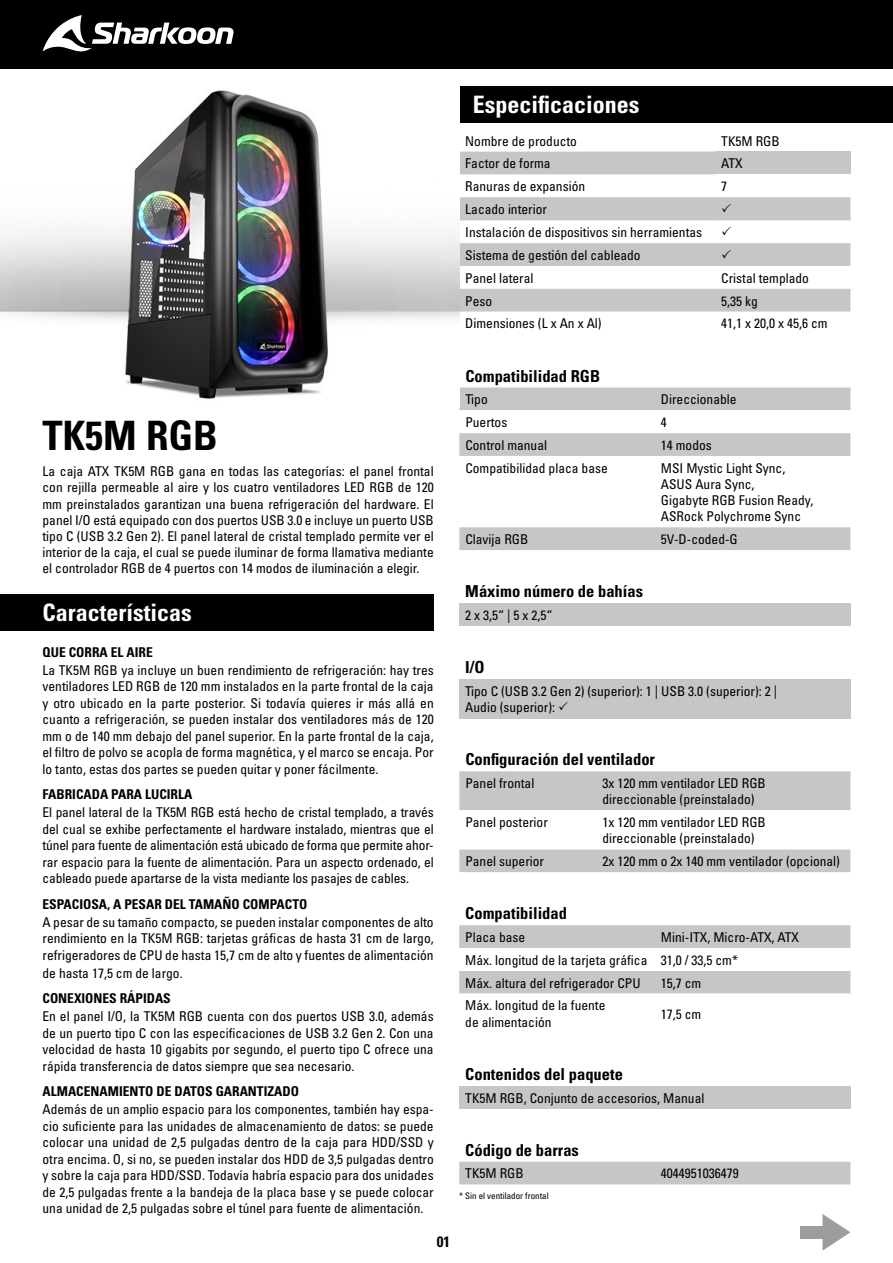
<style>
.page{position:relative;width:893px;height:1263px;background:#fff}
.page>*{position:absolute;margin:0;border:0;box-sizing:border-box;transform-origin:0 0}
.t1{font:40.5px "Univers LTCYR 67 Bold Cond";color:#000}
.t2{font:24px "Univers LTCYR 67 Bold Cond";color:#fff}
.t3{font:16.5px "Univers LTCYR 67 Bold Cond";color:#000}
.t4{font:15px "Univers LTCYR 67 Bold Cond";color:#000}
.t5{font:condensed 13.5px/16.5px "Univers LTCYR 57";color:#000}
.t6{font:13.5px "Univers LTCYR 67 Bold Cond";color:#000}
.t7{font:condensed 9px "Univers LTCYR 57";color:#000}
</style>
<div class="page">
<div style="left:0;top:0;width:893px;height:69px;background:#000"></div>
<svg style="left:43px;top:15px;width:191px;height:37px"></svg>
<div style="left:459px;top:86px;width:434px;height:37px;background:#000"></div>
<svg style="left:459px;top:152px;width:391px;height:160px"></svg>
<div style="left:715px;top:152px;width:135px;height:22px;background:#c6c6c6"></div>
<div style="left:459px;top:679px;width:391px;height:39px;background:#c6c6c6"></div>
<div style="left:459px;top:603px;width:391px;height:23px;background:#c6c6c6"></div>
<svg style="left:459px;top:771px;width:391px;height:101px"></svg>
<svg style="left:459px;top:387px;width:391px;height:163px"></svg>
<svg style="left:459px;top:410px;width:391px;height:23px"></svg>
<svg style="left:459px;top:925px;width:391px;height:69px"></svg>
<div style="left:459px;top:1086px;width:391px;height:22px;background:#c6c6c6"></div>
<div style="left:459px;top:1162px;width:391px;height:22px;background:#c6c6c6"></div>
<svg style="left:822px;top:1214px;width:28px;height:37px"></svg>
<div style="left:800px;top:1226px;width:25px;height:12px;background:#9d9d9c"></div>
<div style="left:0;top:594px;width:434px;height:37px;background:#000"></div>
<img style="left:0;top:90px;width:459px;height:309px">
<svg style="left:459px;top:197px;width:391px;height:69px"></svg>
<h2 class="t2" style="left:473px;top:90px;width:168px">Especificaciones</h2>
<p class="t5" style="left:465px;top:132px;width:113px">Nombre de producto</p>
<p class="t5" style="left:721px;top:132px;width:60px">TK5M RGB</p>
<p class="t5" style="left:465px;top:155px;width:87px">Factor de forma</p>
<p class="t5" style="left:721px;top:155px;width:23px">ATX</p>
<p class="t5" style="left:465px;top:178px;width:121px">Ranuras de expansión</p>
<p class="t5" style="left:721px;top:178px;width:7px">7</p>
<p class="t5" style="left:465px;top:197px;width:238px;line-height:23px">Lacado interior<br>Instalación de dispositivos sin herramientas<br>Sistema de gestión del cableado<br>Panel lateral</p>
<p class="t5" style="left:721px;top:269px;width:89px">Cristal templado</p>
<p class="t5" style="left:465px;top:292px;width:28px">Peso</p>
<p class="t5" style="left:721px;top:292px;width:38px">5,35 kg</p>
<p class="t5" style="left:465px;top:315px;width:138px">Dimensiones (L x An x Al)</p>
<p class="t5" style="left:721px;top:315px;width:108px">41,1 x 20,0 x 45,6 cm</p>
<h1 class="t1" style="left:43px;top:410px;width:177px">TK5M RGB</h1>
<p class="t5" style="left:43px;top:463px;width:393px;text-align:justify">La caja ATX TK5M RGB gana en todas las categorías: el panel frontal con rejilla permeable al aire y los cuatro ventiladores LED RGB de 120 mm preinstalados garantizan una buena refrigeración del hardware. El panel I/O está equipado con dos puertos USB 3.0 e incluye un puerto USB tipo C (USB 3.2 Gen 2). El panel lateral de cristal templado permite ver el interior de la caja, el cual se puede iluminar de forma llamativa mediante el controlador RGB de 4 puertos con 14 modos de iluminación a elegir.</p>
<h2 class="t2" style="left:43px;top:598px;width:151px">Características</h2>
<p class="t6" style="left:43px;top:643px;width:112px">QUE CORRA EL AIRE</p>
<p class="t5" style="left:43px;top:661px;width:393px;text-align:justify">La TK5M RGB ya incluye un buen rendimiento de refrigeración: hay tres ventiladores LED RGB de 120 mm instalados en la parte frontal de la caja y otro ubicado en la parte posterior. Si todavía quieres ir más allá en cuanto a refrigeración, se pueden instalar dos ventiladores más de 120 mm o de 140 mm debajo del panel superior. En la parte frontal de la caja, el filtro de polvo se acopla de forma magnética, y el marco se encaja. Por lo tanto, estas dos partes se pueden quitar y poner fácilmente.</p>
<p class="t6" style="left:43px;top:786px;width:151px">FABRICADA PARA LUCIRLA</p>
<p class="t5" style="left:43px;top:804px;width:393px;text-align:justify">El panel lateral de la TK5M RGB está hecho de cristal templado, a través del cual se exhibe perfectamente el hardware instalado, mientras que el túnel para fuente de alimentación está ubicado de forma que permite ahor&shy;rar espacio para la fuente de alimentación. Para un aspecto ordenado, el cableado puede apartarse de la vista mediante los pasajes de cables.</p>
<p class="t6" style="left:43px;top:895px;width:266px">ESPACIOSA, A PESAR DEL TAMAÑO COMPACTO</p>
<p class="t5" style="left:43px;top:913px;width:393px;text-align:justify">A pesar de su tamaño compacto, se pueden instalar componentes de alto rendimiento en la TK5M RGB: tarjetas gráficas de hasta 31 cm de largo, refrigeradores de CPU de hasta 15,7 cm de alto y fuentes de alimentación</p>
<p class="t5" style="left:43px;top:964px;width:142px">de hasta 17,5 cm de largo.</p>
<p class="t6" style="left:43px;top:990px;width:130px">CONEXIONES RÁPIDAS</p>
<p class="t5" style="left:43px;top:1008px;width:393px;text-align:justify">En el panel I/O, la TK5M RGB cuenta con dos puertos USB 3.0, además de un puerto tipo C con las especificaciones de USB 3.2 Gen 2. Con una velocidad de hasta 10 gigabits por segundo, el puerto tipo C ofrece una rápida transferencia de datos siempre que sea necesario.</p>
<p class="t6" style="left:43px;top:1083px;width:258px">ALMACENAMIENTO DE DATOS GARANTIZADO</p>
<p class="t5" style="left:43px;top:1101px;width:393px;text-align:justify">Además de un amplio espacio para los componentes, también hay espa&shy;cio suficiente para las unidades de almacenamiento de datos: se puede colocar una unidad de 2,5 pulgadas dentro de la caja para HDD/SSD y otra encima. O, si no, se pueden instalar dos HDD de 3,5 pulgadas dentro y sobre la caja para HDD/SSD. Todavía habría espacio para dos unidades de 2,5 pulgadas frente a la bandeja de la placa base y se puede colocar una unidad de 2,5 pulgadas sobre el túnel para fuente de alimentación.</p>
<p class="t4" style="left:437px;top:1232px;width:15px">01</p>
<p class="t3" style="left:465px;top:365px;width:136px">Compatibilidad RGB</p>
<p class="t5" style="left:465px;top:391px;width:24px">Tipo</p>
<p class="t5" style="left:661px;top:391px;width:77px">Direccionable</p>
<p class="t5" style="left:465px;top:414px;width:43px">Puertos</p>
<p class="t5" style="left:661px;top:414px;width:7px">4</p>
<p class="t5" style="left:465px;top:436px;width:83px">Control manual</p>
<p class="t5" style="left:661px;top:436px;width:52px">14 modos</p>
<p class="t5" style="left:465px;top:459px;width:144px">Compatibilidad placa base</p>
<p class="t5" style="left:661px;top:459px;width:154px">MSI Mystic Light Sync,<br>ASUS Aura Sync,<br>Gigabyte RGB Fusion Ready,<br>ASRock Polychrome Sync</p>
<p class="t5" style="left:465px;top:531px;width:64px">Clavija RGB</p>
<p class="t5" style="left:661px;top:531px;width:78px">5V-D-coded-G</p>
<p class="t3" style="left:465px;top:581px;width:179px">Máximo número de bahías</p>
<p class="t5" style="left:465px;top:607px;width:89px">2 x 3,5“ | 5 x 2,5“</p>
<p class="t3" style="left:465px;top:657px;width:21px">I/O</p>
<p class="t5" style="left:465px;top:683px;width:313px">Tipo C (USB 3.2 Gen 2) (superior): 1 | USB 3.0 (superior): 2 |<br>Audio (superior):</p>
<p class="t3" style="left:465px;top:749px;width:191px">Configuración del ventilador</p>
<p class="t5" style="left:465px;top:775px;width:70px">Panel frontal</p>
<p class="t5" style="left:602px;top:775px;width:165px">3x 120 mm ventilador LED RGB direccionable (preinstalado)</p>
<p class="t5" style="left:465px;top:814px;width:84px">Panel posterior</p>
<p class="t5" style="left:602px;top:814px;width:165px">1x 120 mm ventilador LED RGB direccionable (preinstalado)</p>
<p class="t5" style="left:465px;top:853px;width:80px">Panel superior</p>
<p class="t5" style="left:602px;top:853px;width:239px">2x 120 mm o 2x 140 mm ventilador (opcional)</p>
<p class="t3" style="left:465px;top:903px;width:103px">Compatibilidad</p>
<p class="t5" style="left:465px;top:929px;width:61px">Placa base</p>
<p class="t5" style="left:465px;top:925px;width:335px;line-height:22.8px;text-indent:196px">Mini-ITX, Micro-ATX, ATX<br>Máx. longitud de la tarjeta gráfica 31,0 / 33,5 cm*<br>Máx. altura del refrigerador CPU</p>
<p class="t5" style="left:661px;top:974px;width:42px">15,7 cm</p>
<p class="t5" style="left:465px;top:997px;width:142px">Máx. longitud de la fuente de alimentación</p>
<p class="t5" style="left:661px;top:1005px;width:42px">17,5 cm</p>
<p class="t3" style="left:465px;top:1064px;width:159px">Contenidos del paquete</p>
<p class="t5" style="left:465px;top:1089px;width:241px">TK5M RGB, Conjunto de accesorios, Manual</p>
<p class="t3" style="left:465px;top:1140px;width:115px">Código de barras</p>
<p class="t5" style="left:465px;top:1165px;width:60px">TK5M RGB</p>
<p class="t5" style="left:661px;top:1165px;width:79px">4044951036479</p>
<p class="t7" style="left:459px;top:1190px;width:91px">* Sin el ventilador frontal</p>
</div>
